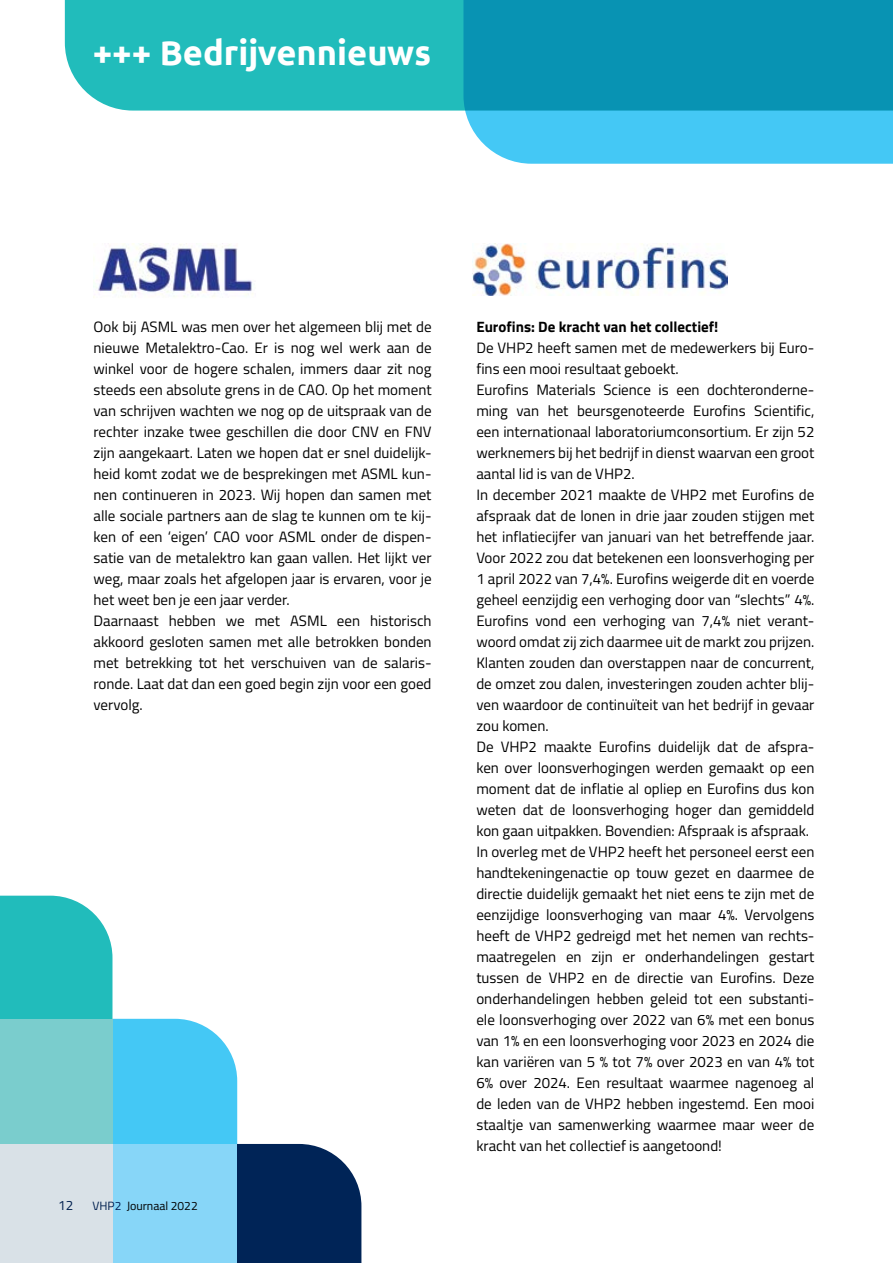
<style>
.page{position:relative;width:893px;height:1263px;background:#fff}
.page>*{position:absolute;margin:0;border:0;box-sizing:border-box;transform-origin:0 0}
.KOP{font:700 34.5px "Ubuntu";color:#fff}
._1_platte_tkst{font:15px/21px "Titillium Web";color:#000;text-align:justify}
._1_platte_tkst-2{font:700 15px "Titillium Web";color:#000}
.t1{font:13.5px "Titillium Web";color:#002457}
.t2{font:12px "Titillium Web";color:#000}
.s1{color:#002457}
</style>
<div class="page">
<div style="left:65px;top:0;width:398px;height:111px;background:#21bcbb"></div>
<svg style="left:463px;top:0;width:430px;height:164px;background:#1ea5c8"></svg>
<img style="left:94px;top:244px;width:159px;height:53px">
<img style="left:473px;top:244px;width:254px;height:51px">
<svg style="left:0;top:896px;width:361px;height:367px"></svg>
<p class="KOP" style="left:93px;top:32px;width:340px">+++ Bedrijvennieuws</p>
<p class="_1_platte_tkst" style="left:94px;top:315px;width:340px">Ook bij ASML was men over het algemeen blij met de nieuwe Metalektro-Cao. Er is nog wel werk aan de winkel voor de hogere schalen, immers daar zit nog steeds een absolute grens in de CAO. Op het moment van schrijven wachten we nog op de uitspraak van de rechter inzake twee geschillen die door CNV en FNV zijn aangekaart. Laten we hopen dat er snel duidelijk&shy;heid komt zodat we de besprekingen met ASML kun&shy;nen continueren in 2023. Wij hopen dan samen met alle sociale partners aan de slag te kunnen om te kij&shy;ken of een ‘eigen’ CAO voor ASML onder de dispen&shy;satie van de metalektro kan gaan vallen. Het lijkt ver weg, maar zoals het afgelopen jaar is ervaren, voor je het weet ben je een jaar verder.</p>
<p class="_1_platte_tkst" style="left:94px;top:609px;width:340px">Daarnaast hebben we met ASML een historisch akkoord gesloten samen met alle betrokken bonden met betrekking tot het verschuiven van de salaris&shy;ronde. Laat dat dan een goed begin zijn voor een goed vervolg.</p>
<p class="t1" style="left:58px;top:1196px;width:17px">12</p>
<p class="t2" style="left:93px;top:1197px;width:107px"><span class="s1">VHP2</span> Journaal 2022</p>
<p class="_1_platte_tkst-2" style="left:476px;top:315px;width:244px">Eurofins: De kracht van het collectief!</p>
<p class="_1_platte_tkst" style="left:476px;top:336px;width:340px">De VHP2 heeft samen met de medewerkers bij Euro&shy;fins een mooi resultaat geboekt.</p>
<p class="_1_platte_tkst" style="left:476px;top:378px;width:340px">Eurofins Materials Science is een dochteronderne&shy;ming van het beursgenoteerde Eurofins Scientific, een internationaal laboratoriumconsortium. Er zijn 52 werknemers bij het bedrijf in dienst waarvan een groot aantal lid is van de VHP2.</p>
<p class="_1_platte_tkst" style="left:476px;top:483px;width:340px">In december 2021 maakte de VHP2 met Eurofins de afspraak dat de lonen in drie jaar zouden stijgen met het inflatiecijfer van januari van het betreffende jaar.<br>Voor 2022 zou dat betekenen een loonsverhoging per 1 april 2022 van 7,4%. Eurofins weigerde dit en voerde geheel eenzijdig een verhoging door van “slechts” 4%.<br>Eurofins vond een verhoging van 7,4% niet verant&shy;woord omdat zij zich daarmee uit de markt zou prijzen.<br>Klanten zouden dan overstappen naar de concurrent, de omzet zou dalen, investeringen zouden achter blij&shy;ven waardoor de continuïteit van het bedrijf in gevaar zou komen.</p>
<p class="_1_platte_tkst" style="left:476px;top:735px;width:340px">De VHP2 maakte Eurofins duidelijk dat de afspra&shy;ken over loonsverhogingen werden gemaakt op een moment dat de inflatie al opliep en Eurofins dus kon weten dat de loonsverhoging hoger dan gemiddeld kon gaan uitpakken. Bovendien: Afspraak is afspraak.</p>
<p class="_1_platte_tkst" style="left:476px;top:840px;width:340px">In overleg met de VHP2 heeft het personeel eerst een handtekeningenactie op touw gezet en daarmee de directie duidelijk gemaakt het niet eens te zijn met de eenzijdige loonsverhoging van maar 4%. Vervolgens heeft de VHP2 gedreigd met het nemen van rechts&shy;maatregelen en zijn er onderhandelingen gestart tussen de VHP2 en de directie van Eurofins. Deze onderhandelingen hebben geleid tot een substanti&shy;ële loonsverhoging over 2022 van 6% met een bonus van 1% en een loonsverhoging voor 2023 en 2024 die kan variëren van 5 % tot 7% over 2023 en van 4% tot 6% over 2024. Een resultaat waarmee nagenoeg al de leden van de VHP2 hebben ingestemd. Een mooi staaltje van samenwerking waarmee maar weer de kracht van het collectief is aangetoond!</p>
</div>
